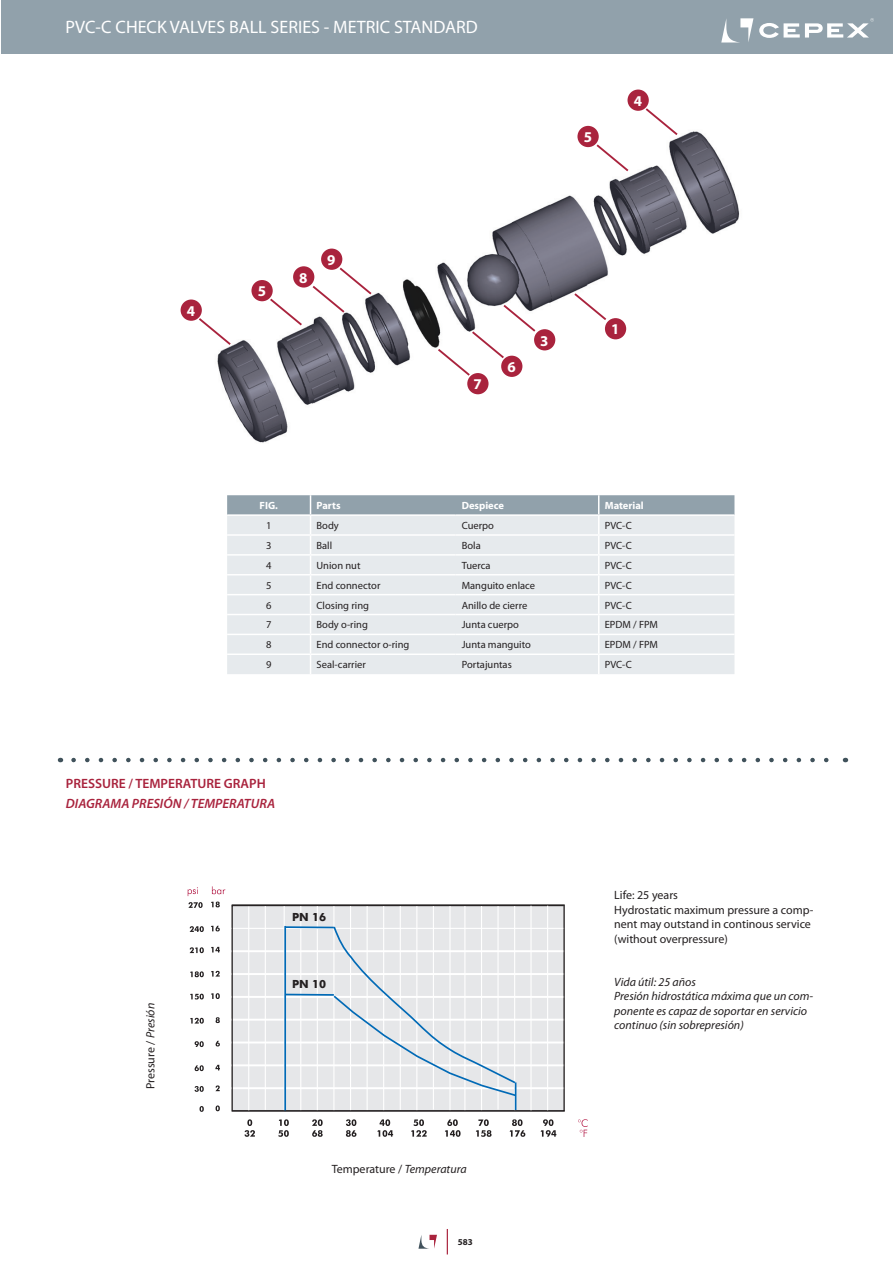
<style>
.page{position:relative;width:893px;height:1263px;background:#fff}
.page>*{position:absolute;margin:0;border:0;box-sizing:border-box;transform-origin:0 0}
.t1{font:18px "Myriad Pro";color:#fff}
.t2{font:700 15px "Myriad Pro";color:#fff}
.t3{font:italic 600 13.5px "Myriad Pro";color:#a9233d}
.t4{font:600 13.5px "Myriad Pro";color:#a9233d}
.t5{font:12px/14.4px "Myriad Pro";color:#231f20}
.t6{font:italic 12px/14.4px "Myriad Pro";color:#231f20}
.t7{font:500 11.25px "Futura BT";color:#231f20}
.t8{font:10.5px "Myriad Pro";color:#231f20}
.t9{font:700 10.5px "Myriad Pro";color:#fff}
.t10{font:700 9px "Myriad Pro";color:#231f20}
.s1{font-style:italic}
</style>
<div class="page">
<div style="left:2px;top:0;width:891px;height:54px;background:#91a1ab"></div>
<svg style="left:418px;top:1235px;width:19px;height:14px"></svg>
<svg style="left:447px;top:1229px;width:1px;height:25px"></svg>
<svg style="left:721px;top:18px;width:32px;height:25px"></svg>
<svg style="left:759px;top:18px;width:115px;height:20px"></svg>
<svg style="left:227px;top:495px;width:507px;height:179px;background:#dee3e7"></svg>
<img style="left:217px;top:125px;width:523px;height:318px">
<div style="left:605px;top:318px;width:21px;height:21px;background:#a9233d;border-radius:50%"></div>
<div style="left:181px;top:299px;width:21px;height:22px;background:#a9233d;border-radius:50%"></div>
<div style="left:467px;top:373px;width:21px;height:21px;background:#a9233d;border-radius:50%"></div>
<div style="left:321px;top:249px;width:21px;height:21px;background:#a9233d;border-radius:50%"></div>
<div style="left:251px;top:280px;width:22px;height:21px;background:#a9233d;border-radius:50%"></div>
<div style="left:293px;top:266px;width:21px;height:22px;background:#a9233d;border-radius:50%"></div>
<div style="left:534px;top:329px;width:21px;height:21px;background:#a9233d;border-radius:50%"></div>
<div style="left:627px;top:90px;width:22px;height:21px;background:#a9233d;border-radius:50%"></div>
<div style="left:577px;top:126px;width:22px;height:21px;background:#a9233d;border-radius:50%"></div>
<svg style="left:572px;top:291px;width:36px;height:31px"></svg>
<svg style="left:436px;top:303px;width:101px;height:75px"></svg>
<svg style="left:197px;top:316px;width:36px;height:31px"></svg>
<svg style="left:268px;top:297px;width:36px;height:30px"></svg>
<svg style="left:311px;top:266px;width:63px;height:48px"></svg>
<svg style="left:594px;top:143px;width:36px;height:30px"></svg>
<svg style="left:644px;top:106px;width:36px;height:31px"></svg>
<svg style="left:74px;top:758px;width:755px;height:4px"></svg>
<div style="left:232px;top:905px;width:333px;height:206px;background:#e6e7e9"></div>
<hr style="left:178px;top:928px;width:421px;height:1px;background:#fff">
<hr style="left:178px;top:950px;width:421px;height:2px;background:#fff">
<hr style="left:178px;top:973px;width:421px;height:2px;background:#fff">
<hr style="left:178px;top:996px;width:421px;height:2px;background:#fff">
<hr style="left:178px;top:1019px;width:421px;height:1px;background:#fff">
<hr style="left:178px;top:1042px;width:421px;height:1px;background:#fff">
<hr style="left:178px;top:1064px;width:421px;height:2px;background:#fff">
<hr style="left:178px;top:1087px;width:421px;height:2px;background:#fff">
<hr style="left:265px;top:906px;width:1px;height:204px;background:#fff">
<hr style="left:284px;top:906px;width:1px;height:204px;background:#fff">
<hr style="left:300px;top:906px;width:1px;height:204px;background:#fff">
<hr style="left:317px;top:906px;width:1px;height:204px;background:#fff">
<hr style="left:333px;top:906px;width:1px;height:204px;background:#fff">
<hr style="left:350px;top:906px;width:1px;height:204px;background:#fff">
<hr style="left:367px;top:906px;width:1px;height:204px;background:#fff">
<hr style="left:383px;top:906px;width:1px;height:204px;background:#fff">
<hr style="left:400px;top:906px;width:1px;height:204px;background:#fff">
<hr style="left:416px;top:906px;width:1px;height:204px;background:#fff">
<hr style="left:433px;top:906px;width:1px;height:203px;background:#fff">
<hr style="left:449px;top:906px;width:2px;height:204px;background:#fff">
<svg style="left:211px;top:901px;width:9px;height:6px"></svg>
<svg style="left:211px;top:926px;width:9px;height:5px"></svg>
<svg style="left:211px;top:947px;width:9px;height:5px"></svg>
<svg style="left:211px;top:971px;width:9px;height:5px"></svg>
<svg style="left:211px;top:993px;width:9px;height:6px"></svg>
<svg style="left:216px;top:1017px;width:4px;height:6px"></svg>
<svg style="left:216px;top:1041px;width:4px;height:5px"></svg>
<svg style="left:215px;top:1065px;width:5px;height:5px"></svg>
<svg style="left:215px;top:1085px;width:5px;height:6px"></svg>
<svg style="left:216px;top:1105px;width:4px;height:6px"></svg>
<svg style="left:578px;top:1119px;width:10px;height:18px"></svg>
<svg style="left:212px;top:886px;width:13px;height:8px"></svg>
<svg style="left:188px;top:887px;width:10px;height:9px"></svg>
<hr style="left:464px;top:906px;width:1px;height:204px;background:#fff">
<hr style="left:481px;top:906px;width:1px;height:204px;background:#fff">
<hr style="left:497px;top:906px;width:2px;height:203px;background:#fff">
<hr style="left:514px;top:906px;width:1px;height:204px;background:#fff">
<hr style="left:530px;top:905px;width:2px;height:206px;background:#fff">
<hr style="left:547px;top:905px;width:1px;height:206px;background:#fff">
<svg style="left:188px;top:902px;width:15px;height:6px"></svg>
<svg style="left:190px;top:926px;width:14px;height:6px"></svg>
<svg style="left:190px;top:947px;width:14px;height:6px"></svg>
<svg style="left:190px;top:971px;width:14px;height:6px"></svg>
<svg style="left:190px;top:994px;width:14px;height:5px"></svg>
<svg style="left:190px;top:1018px;width:14px;height:6px"></svg>
<svg style="left:195px;top:1041px;width:9px;height:6px"></svg>
<svg style="left:195px;top:1065px;width:9px;height:6px"></svg>
<svg style="left:195px;top:1086px;width:9px;height:6px"></svg>
<svg style="left:200px;top:1106px;width:4px;height:6px"></svg>
<hr style="left:248px;top:907px;width:1px;height:204px;background:#fff">
<hr style="left:285px;top:994px;width:49px;height:2px;background:#016ab6">
<hr style="left:284px;top:926px;width:2px;height:185px;background:#016ab6">
<div style="left:232px;top:904px;width:333px;height:207px;border:1px solid #231f20"></div>
<svg style="left:245px;top:1119px;width:10px;height:18px"></svg>
<svg style="left:278px;top:1119px;width:11px;height:18px"></svg>
<svg style="left:312px;top:1119px;width:11px;height:18px"></svg>
<svg style="left:346px;top:1119px;width:10px;height:18px"></svg>
<svg style="left:377px;top:1119px;width:16px;height:18px"></svg>
<svg style="left:411px;top:1119px;width:16px;height:18px"></svg>
<svg style="left:445px;top:1119px;width:16px;height:18px"></svg>
<svg style="left:476px;top:1119px;width:16px;height:18px"></svg>
<svg style="left:510px;top:1119px;width:15px;height:18px"></svg>
<svg style="left:541px;top:1119px;width:15px;height:18px"></svg>
<hr style="left:285px;top:926px;width:49px;height:2px;background:#016ab6">
<svg style="left:332px;top:925px;width:185px;height:185px"></svg>
<h1 class="t1" style="left:65px;top:16px;width:414px">PVC-C CHECK VALVES BALL SERIES - METRIC STANDARD</h1>
<h2 class="t2" style="left:584px;top:127px;width:10px">5</h2>
<h2 class="t2" style="left:634px;top:91px;width:10px">4</h2>
<h2 class="t2" style="left:187px;top:301px;width:10px">4</h2>
<h2 class="t2" style="left:258px;top:281px;width:10px">5</h2>
<h2 class="t2" style="left:299px;top:268px;width:10px">8</h2>
<h2 class="t2" style="left:327px;top:250px;width:10px">9</h2>
<h2 class="t2" style="left:473px;top:374px;width:10px">7</h2>
<h2 class="t2" style="left:507px;top:357px;width:10px">6</h2>
<h2 class="t2" style="left:540px;top:331px;width:10px">3</h2>
<h2 class="t2" style="left:611px;top:320px;width:10px">1</h2>
<p class="t9" style="left:260px;top:499px;width:20px">FIG.</p>
<p class="t9" style="left:317px;top:499px;width:26px">Parts</p>
<p class="t9" style="left:462px;top:499px;width:44px">Despiece</p>
<p class="t9" style="left:605px;top:499px;width:41px">Material</p>
<p class="t8" style="left:266px;top:519px;width:7px">1</p>
<p class="t8" style="left:317px;top:519px;width:24px">Body</p>
<p class="t8" style="left:462px;top:519px;width:34px">Cuerpo</p>
<p class="t8" style="left:605px;top:519px;width:28px">PVC-C</p>
<p class="t8" style="left:266px;top:539px;width:7px">3</p>
<p class="t8" style="left:317px;top:539px;width:17px">Ball</p>
<p class="t8" style="left:462px;top:539px;width:21px">Bola</p>
<p class="t8" style="left:605px;top:539px;width:28px">PVC-C</p>
<p class="t8" style="left:266px;top:559px;width:7px">4</p>
<p class="t8" style="left:317px;top:559px;width:45px">Union nut</p>
<p class="t8" style="left:462px;top:559px;width:30px">Tuerca</p>
<p class="t8" style="left:605px;top:559px;width:28px">PVC-C</p>
<p class="t8" style="left:266px;top:579px;width:7px">5</p>
<p class="t8" style="left:317px;top:579px;width:65px">End connector</p>
<p class="t8" style="left:462px;top:579px;width:75px">Manguito enlace</p>
<p class="t8" style="left:605px;top:579px;width:28px">PVC-C</p>
<p class="t8" style="left:266px;top:598px;width:7px">6</p>
<p class="t8" style="left:317px;top:598px;width:54px">Closing ring</p>
<p class="t8" style="left:462px;top:598px;width:67px">Anillo de cierre</p>
<p class="t8" style="left:605px;top:598px;width:28px">PVC-C</p>
<p class="t8" style="left:266px;top:618px;width:7px">7</p>
<p class="t8" style="left:317px;top:618px;width:53px">Body o-ring</p>
<p class="t8" style="left:462px;top:618px;width:59px">Junta cuerpo</p>
<p class="t8" style="left:605px;top:618px;width:55px">EPDM / FPM</p>
<p class="t8" style="left:266px;top:638px;width:7px">8</p>
<p class="t8" style="left:317px;top:638px;width:94px">End connector o-ring</p>
<p class="t8" style="left:462px;top:638px;width:71px">Junta manguito</p>
<p class="t8" style="left:605px;top:638px;width:55px">EPDM / FPM</p>
<p class="t8" style="left:266px;top:658px;width:7px">9</p>
<p class="t8" style="left:317px;top:658px;width:51px">Seal-carrier</p>
<p class="t8" style="left:462px;top:658px;width:52px">Portajuntas</p>
<p class="t8" style="left:605px;top:658px;width:28px">PVC-C</p>
<p class="t4" style="left:66px;top:775px;width:16px">PRESS</p>
<p class="t4" style="left:102px;top:775px;width:165px">URE / TEMPERATURE GRAPH</p>
<p class="t3" style="left:66px;top:795px;width:81px">DIA GRAMA PRESI</p>
<p class="t3" style="left:163px;top:795px;width:96px">ÓN / TEMPERA TURA</p>
<p class="t5" style="left:143px;top:1089px;width:88px;rotate:-90deg">Pressure / <span class="s1">Presión</span></p>
<p class="t7" style="left:292px;top:913px;width:36px">PN 16</p>
<p class="t7" style="left:292px;top:979px;width:36px">PN 10</p>
<p class="t5" style="left:332px;top:1161px;width:136px">Temperature / <span class="s1">Temperatura</span></p>
<p class="t10" style="left:458px;top:1236px;width:16px">583</p>
<p class="t5" style="left:614px;top:888px;width:201px">Life: 25 years<br>Hydrostatic maximum pressure a comp&shy;nent may outstand in continous service (without overpressure)</p>
<p class="t6" style="left:614px;top:974px;width:200px">Vida útil: 25 años<br>Presión hidrostática máxima que un com&shy;ponente es capaz de soportar en servicio continuo (sin sobrepresión)</p>
</div>
